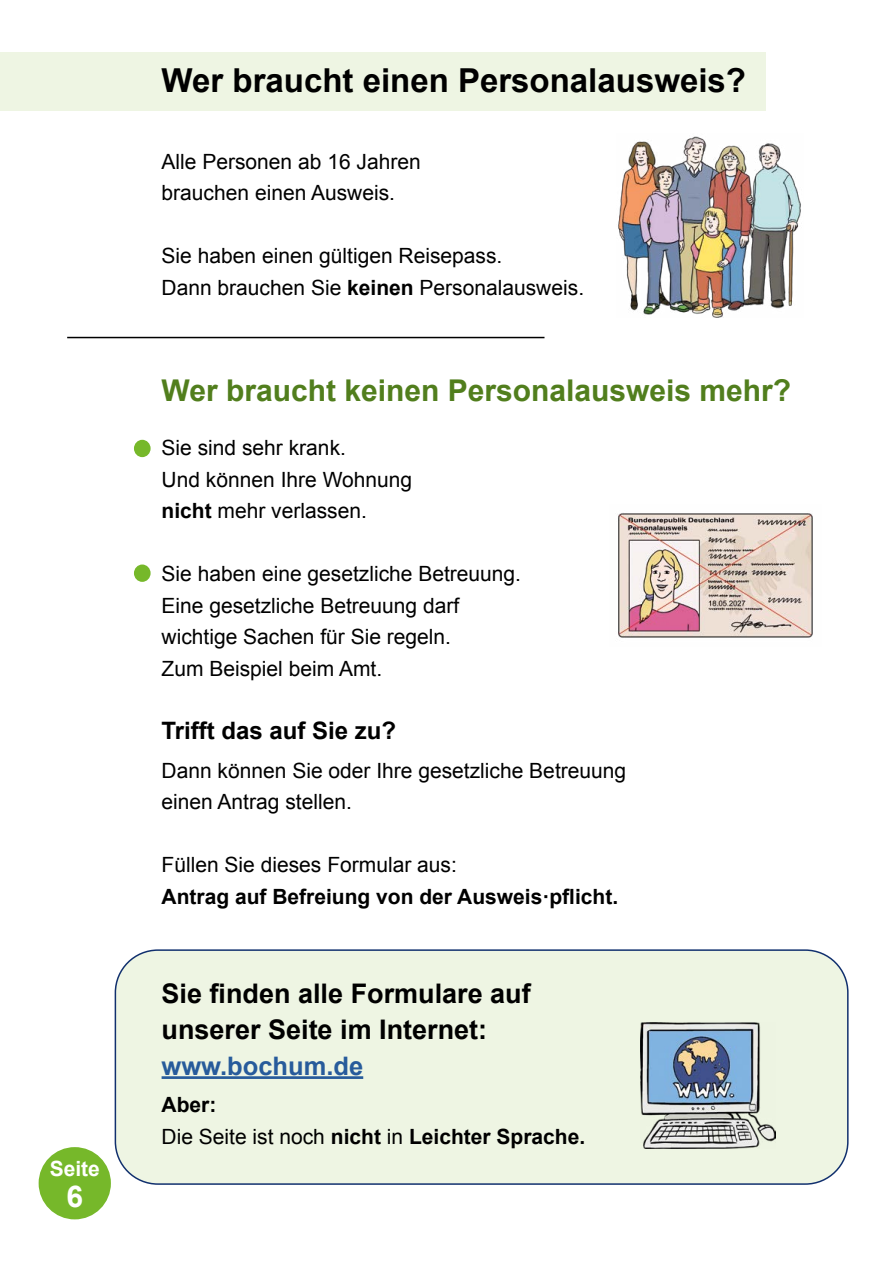
<style>
.page{position:relative;width:893px;height:1263px;background:#fff}
.page>*{position:absolute;margin:0;border:0;box-sizing:border-box;transform-origin:0 0}
.t1{font:700 33px "Arial";color:#000}
.t2{font:700 30px "Arial";color:#517e1d}
.t3{font:700 30px "Arial";color:#fff}
.t4{font:700 27px/36px "Arial";color:#000}
.t5{font:700 25.5px "Arial";color:#275b9b}
.t6{font:700 24px "Arial";color:#000}
.t7{font:21px/31.5px "Arial";color:#000}
.t8{font:700 21px/31.5px "Arial";color:#000}
.t9{font:700 21px "Arial";color:#fff}
.s1{font-weight:700}
.s2{font-weight:400}
</style>
<div class="page">
<div style="left:39px;top:1147px;width:72px;height:72px;background:#76b82a;border-radius:50%"></div>
<div style="left:115px;top:950px;width:733px;height:234px;background:#eef5e3;border-radius:43px"></div>
<div style="left:115px;top:949px;width:734px;height:236px;border:2px solid #11306e;border-radius:43px"></div>
<div style="left:0;top:52px;width:765px;height:59px;background:#eef5e3"></div>
<hr style="left:67px;top:337px;width:477px;height:1px;background:#000">
<div style="left:134px;top:440px;width:17px;height:17px;background:#76b82a;border-radius:50%"></div>
<div style="left:134px;top:564px;width:17px;height:18px;background:#76b82a;border-radius:50%"></div>
<hr style="left:162px;top:1076px;width:201px;height:3px;background:#275b9b">
<img style="left:618px;top:136px;width:183px;height:182px">
<img style="left:618px;top:513px;width:195px;height:125px">
<img style="left:641px;top:1022px;width:134px;height:126px">
<p class="t9" style="left:50px;top:1154px;width:52px">Seite</p>
<h2 class="t3" style="left:66px;top:1176px;width:18px">6</h2>
<h1 class="t1" style="left:162px;top:59px;width:586px">Wer braucht einen Personalausweis?</h1>
<p class="t7" style="left:162px;top:146px;width:261px">Alle Personen ab 16 Jahren brauchen einen Ausweis.</p>
<p class="t7" style="left:162px;top:240px;width:424px">Sie haben einen gültigen Reisepass.<br>Dann brauchen Sie <span class="s1">keinen</span> Personalausweis.</p>
<h2 class="t2" style="left:162px;top:371px;width:631px">Wer braucht keinen Personalausweis mehr?</h2>
<p class="t7" style="left:162px;top:432px;width:252px">Sie sind sehr krank.<br>Und können Ihre Wohnung <span class="s1">nicht</span> mehr verlassen.</p>
<p class="t7" style="left:162px;top:558px;width:361px">Sie haben eine gesetzliche Betreuung.<br>Eine gesetzliche Betreuung darf wichtige Sachen für Sie regeln.<br>Zum Beispiel beim Amt.</p>
<p class="t6" style="left:162px;top:715px;width:236px">Trifft das auf Sie zu?</p>
<p class="t7" style="left:162px;top:755px;width:466px">Dann können Sie oder Ihre gesetzliche Betreuung einen Antrag stellen.</p>
<p class="t7" style="left:162px;top:849px;width:297px">Füllen Sie dieses Formular aus:</p>
<p class="t8" style="left:162px;top:881px;width:458px">Antrag auf Befreiung von der Ausweis·pflicht.</p>
<p class="t4" style="left:162px;top:976px;width:371px">Sie finden alle Formulare auf unserer Seite im Internet:</p>
<p class="t5" style="left:162px;top:1049px;width:203px">www.bochum.de</p>
<p class="t8" style="left:162px;top:1090px;width:425px">Aber:<br><span class="s2">Die Seite ist noch</span> nicht <span class="s2">in</span> Leichter Sprache.</p>
</div>
